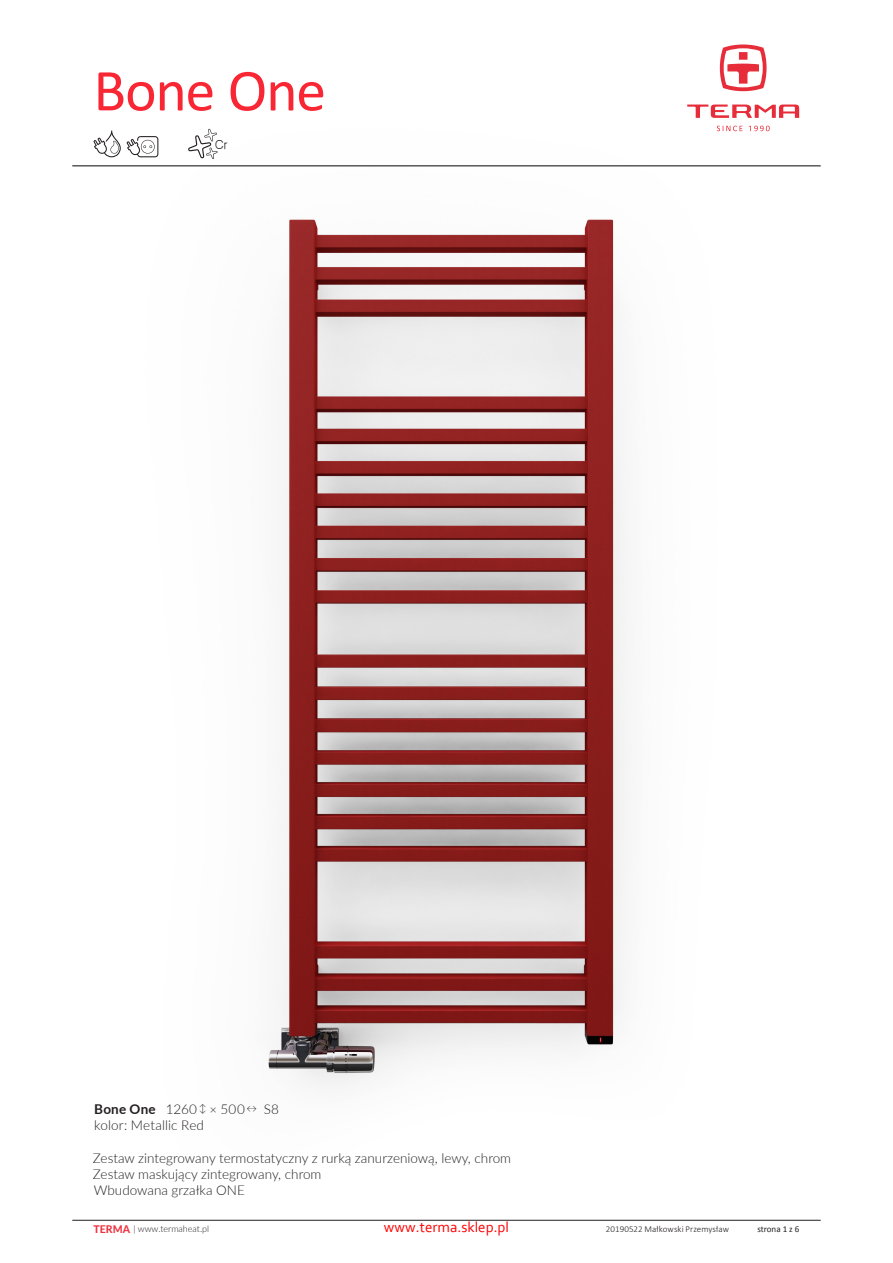
<style>
.page{position:relative;width:893px;height:1263px;background:#fff}
.page>*{position:absolute;margin:0;border:0;box-sizing:border-box;transform-origin:0 0}
.t1{font:60px "Calibri";letter-spacing:-.02em;color:#f92634}
.t2{font:15px "Corbel";color:#f00}
.opisy_zdjęć{font:300 13.5px "Lato";color:#231f20}
.t3{font:12.6px "Gulim";color:#231f20}
.t4{font:300 9px "Calibri";letter-spacing:.01em;color:#231f20}
.t5{font:300 9px "Lato";color:#231f20}
.t6{font:9px "Calibri";color:#231f20}
.s1{font-weight:700}
.s2{font-size:10.5px}
.s3{font-size:12px}
.s4{font-weight:800;font-size:10.5px;color:#ee3643}
</style>
<div class="page">
<hr style="left:72px;top:165px;width:749px;height:1px;background:#231f20">
<img style="left:80px;top:117px;width:739px;height:970px">
<svg style="left:720px;top:44px;width:46px;height:47px"></svg>
<svg style="left:687px;top:105px;width:112px;height:13px"></svg>
<svg style="left:717px;top:126px;width:25px;height:5px"></svg>
<svg style="left:749px;top:126px;width:21px;height:5px"></svg>
<hr style="left:72px;top:1220px;width:749px;height:1px;background:#231f20">
<h1 class="t1" style="left:93px;top:53px;width:234px">Bone One</h1>
<p class="t3" style="left:215px;top:138px;width:14px">Cr</p>
<p class="opisy_zdjęć" style="left:94px;top:1100px;width:186px"><span class="s1">Bone One</span> 1260 <span class="s2">↕</span> <span class="s3">×</span> 500 <span class="s2">↔</span> S8</p>
<p class="opisy_zdjęć" style="left:94px;top:1116px;width:111px">kolor: Metallic Red</p>
<p class="opisy_zdjęć" style="left:93px;top:1148px;width:420px">Zestaw zintegrowany termostatyczny z rurką zanurzeniową, lewy, chrom</p>
<p class="opisy_zdjęć" style="left:93px;top:1164px;width:230px">Zestaw maskujący zintegrowany, chrom</p>
<p class="opisy_zdjęć" style="left:94px;top:1181px;width:153px">Wbudowana grzałka ONE</p>
<p class="t5" style="left:94px;top:1222px;width:117px"><span class="s4">TERMA</span> | www.termaheat.pl</p>
<p class="t2" style="left:384px;top:1218px;width:127px">www.terma.sklep.pl</p>
<p class="t4" style="left:606px;top:1223px;width:125px">20190522 Małkowski Przemysław</p>
<p class="t6" style="left:757px;top:1223px;width:43px">strona 1 z 6</p>
</div>
